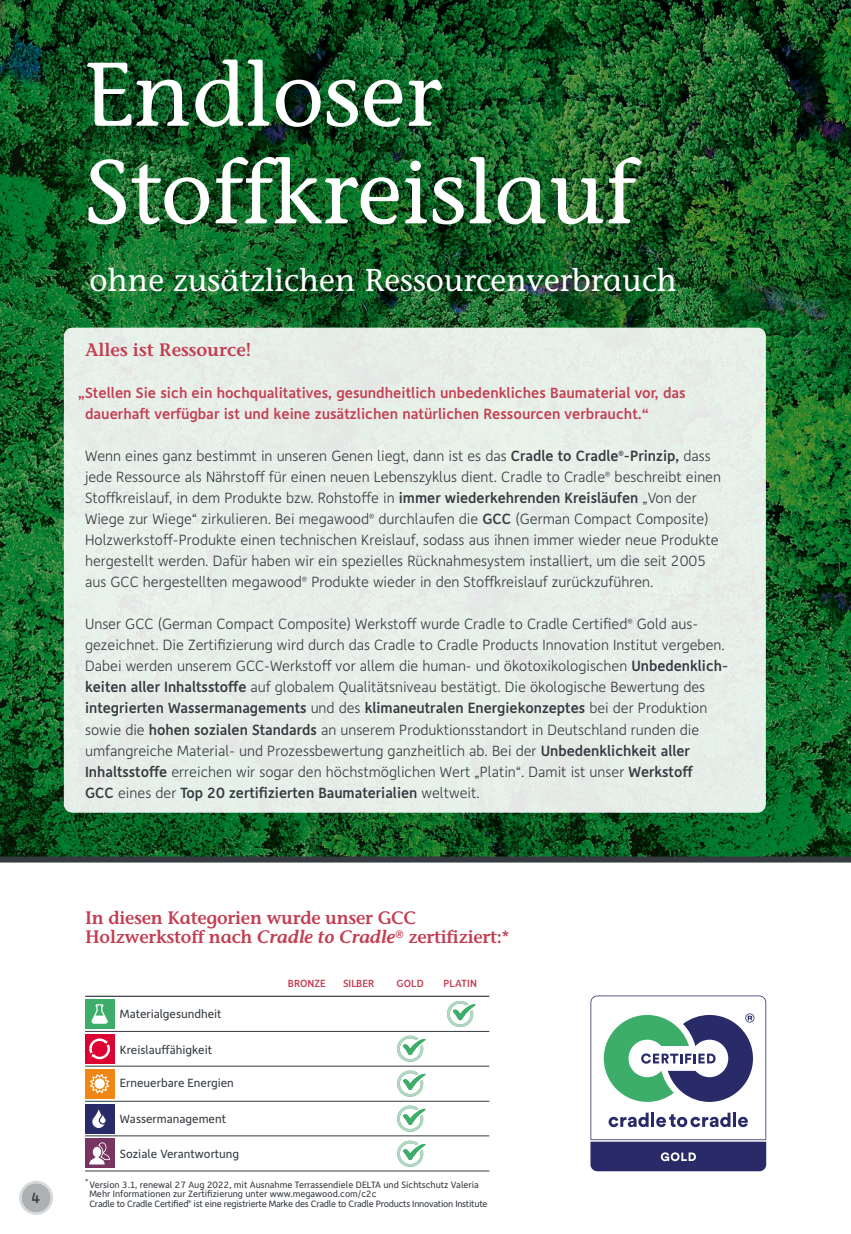
<style>
.page{position:relative;width:851px;height:1234px;background:#fff}
.page>*{position:absolute;margin:0;border:0;box-sizing:border-box;transform-origin:0 0}
.t1{font:90px/97.5px "Stone Informal LT";color:#fff}
.t2{font:31.5px "Stone Informal LT";color:#fff}
.t3{font:600 18px/19.5px "Stone Informal LT";letter-spacing:-.01em;color:#c33e51}
.t4{font:300 15px/21px "Depot";color:#353b41}
.t5{font:500 15px/21px "Depot";color:#c33e51}
.t6{font:500 15px "Depot";color:#353b41}
.t7{font:12px "Depot";color:#353b41}
.t8{font:500 10.5px "Depot";letter-spacing:.01em;color:#c33e51}
.t9{font:9.3px/9.6px "Depot";color:#353b41}
.s1{font-weight:500}
.s2{font-style:italic}
</style>
<div class="page">
<img style="left:0;top:0;width:850px;height:856px">
<div style="left:0;top:856px;width:850px;height:6px;background:#353b41"></div>
<svg style="left:19px;top:1181px;width:34px;height:33px"></svg>
<div style="left:85px;top:999px;width:29px;height:29px;background:#3cae69"></div>
<svg style="left:91px;top:1004px;width:17px;height:19px"></svg>
<div style="left:85px;top:1034px;width:29px;height:29px;background:#dd0232"></div>
<svg style="left:89px;top:1038px;width:21px;height:21px"></svg>
<div style="left:85px;top:1068px;width:29px;height:29px;background:#f08715"></div>
<svg style="left:90px;top:1073px;width:20px;height:20px"></svg>
<div style="left:94px;top:1078px;width:11px;height:10px;background:#fff;border-radius:50%"></div>
<div style="left:85px;top:1103px;width:29px;height:29px;background:#282b68"></div>
<svg style="left:92px;top:1109px;width:14px;height:18px"></svg>
<div style="left:85px;top:1138px;width:29px;height:29px;background:#793562"></div>
<svg style="left:89px;top:1142px;width:21px;height:22px"></svg>
<hr style="left:85px;top:1030px;width:404px;height:1px;background:#353b41">
<hr style="left:85px;top:995px;width:404px;height:1px;background:#353b41">
<hr style="left:85px;top:1100px;width:404px;height:1px;background:#353b41">
<hr style="left:85px;top:1065px;width:404px;height:1px;background:#353b41">
<hr style="left:85px;top:1170px;width:404px;height:1px;background:#353b41">
<hr style="left:85px;top:1135px;width:404px;height:1px;background:#353b41">
<svg style="left:447px;top:1001px;width:28px;height:27px"></svg>
<svg style="left:395px;top:1035px;width:30px;height:62px"></svg>
<svg style="left:397px;top:1105px;width:28px;height:27px"></svg>
<svg style="left:397px;top:1140px;width:28px;height:27px"></svg>
<div style="left:64px;top:327px;width:701px;height:485px;background:#e6efe8;border-radius:9px"></div>
<svg style="left:590px;top:995px;width:176px;height:175px"></svg>
<h1 class="t1" style="left:85px;top:55px;width:551px">Endloser<br>Stoffkreislauf</h1>
<h2 class="t2" style="left:89px;top:268px;width:589px">ohne zusätzlichen Ressourcenverbrauch</h2>
<p class="t3" style="left:85px;top:342px;width:168px">Alles ist Ressource!</p>
<p class="t5" style="left:85px;top:384px;width:602px;text-indent:-7px">„Stellen Sie sich ein hochqualitatives, gesundheitlich unbedenkliches Baumaterial vor, das dauerhaft verfügbar ist und keine zusätzlichen natürlichen Ressourcen verbraucht.“</p>
<p class="t4" style="left:85px;top:447px;width:637px">Wenn eines ganz bestimmt in unseren Genen liegt, dann ist es das <span class="s1">Cradle to Cradle</span><sup>®</sup><span class="s1">-Prinzip,</span> dass jede Ressource als Nährstoff für einen neuen Lebenszyklus dient. Cradle to Cradle<sup>®</sup> beschreibt einen Stoffkreislauf, in dem Produkte bzw. Rohstoffe in <span class="s1">immer wiederkehrenden Kreisläufen</span> „Von der Wiege zur Wiege“ zirkulieren. Bei megawood<sup>®</sup> durchlaufen die <span class="s1">GCC</span> (German Compact Composite)<br>Holzwerkstoff-Produkte einen technischen Kreislauf, sodass aus ihnen immer wieder neue Produkte hergestellt werden. Dafür haben wir ein spezielles Rücknahmesystem installiert, um die seit 2005 aus GCC hergestellten megawood<sup>®</sup> Produkte wieder in den Stoffkreislauf zurückzuführen.</p>
<p class="t4" style="left:85px;top:615px;width:644px">Unser GCC (German Compact Composite) Werkstoff wurde Cradle to Cradle Certified<sup>®</sup> Gold aus&shy;gezeichnet. Die Zertifizierung wird durch das Cradle to Cradle Products Innovation Institut vergeben.<br>Dabei werden unserem GCC-Werkstoff vor allem die human- und ökotoxikologischen <span class="s1">Unbedenklich&shy;keiten aller Inhaltsstoffe</span> auf globalem Qualitätsniveau bestätigt. Die ökologische Bewertung des <span class="s1">integrierten Wassermanagements</span> und des <span class="s1">klimaneutralen Energiekonzeptes</span> bei der Produktion sowie die <span class="s1">hohen sozialen Standards</span> an unserem Produktionsstandort in Deutschland runden die umfangreiche Material- und Prozessbewertung ganzheitlich ab. Bei der <span class="s1">Unbedenklichkeit aller Inhaltsstoffe</span> erreichen wir sogar den höchstmöglichen Wert „Platin“. Damit ist unser <span class="s1">Werkstoff<br>GCC</span> eines der <span class="s1">Top 20 zertifizierten Baumaterialien</span> weltweit.</p>
<p class="t6" style="left:32px;top:1191px;width:10px">4</p>
<p class="t3" style="left:85px;top:909px;width:425px">In diesen Kategorien wurde unser GCC<br>Holzwerkstoff nach <span class="s2">Cradle to Cradle</span><sup>®</sup> zertifiziert:*</p>
<p class="t7" style="left:120px;top:1009px;width:103px">Materialgesundheit</p>
<p class="t7" style="left:120px;top:1045px;width:94px">Kreislauffähigkeit</p>
<p class="t7" style="left:120px;top:1078px;width:115px">Erneuerbare Energien</p>
<p class="t7" style="left:120px;top:1113px;width:108px">Wassermanagement</p>
<p class="t7" style="left:120px;top:1149px;width:121px">Soziale Verantwortung</p>
<p class="t8" style="left:288px;top:979px;width:40px">BRONZE</p>
<p class="t8" style="left:343px;top:979px;width:33px">SILBER</p>
<p class="t8" style="left:396px;top:979px;width:29px">GOLD</p>
<p class="t8" style="left:443px;top:979px;width:35px">PLATIN</p>
<p class="t9" style="left:89px;top:1180px;width:399px;text-indent:-4px"><sup>*</sup>Version 3.1, renewal 27 Aug 2022, mit Ausnahme Terrassendiele DELTA und Sichtschutz Valeria<br>Mehr Informationen zur Zertifizierung unter www.megawood.com/c2c<br>Cradle to Cradle Certified<sup>®</sup> ist eine registrierte Marke des Cradle to Cradle Products Innovation Institute</p>
</div>
